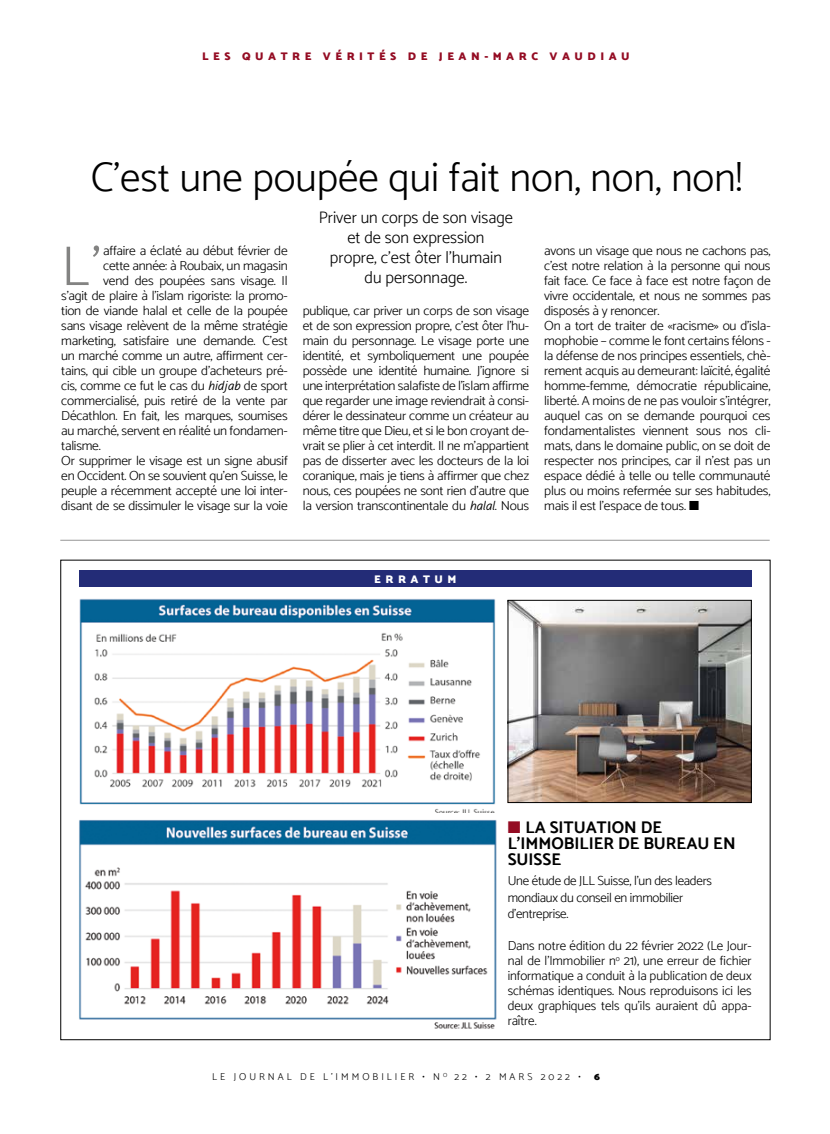
<style>
.page{position:relative;width:830px;height:1134px;background:#fff}
.page>*{position:absolute;margin:0;border:0;box-sizing:border-box;transform-origin:0 0}
.t1{font:300 56.38px "Catamaran";color:#838382}
.t2{font:300 41.25px "Catamaran";color:#000}
.t3{font:300 16.88px/20px "Catamaran";color:#000;text-align:center}
.t4{font:700 16.88px/16.2px "Catamaran";color:#000}
.t5{font:300 13.12px/15px "Catamaran";letter-spacing:-.02em;color:#000;text-align:justify}
.t6{font:900 11.25px "Catamaran";letter-spacing:.4em;color:#940c23}
.t7{font:900 11.25px "Catamaran";letter-spacing:.4em;color:#fff}
.t8{font:300 10px "Catamaran";letter-spacing:.3em;color:#000}
.t9{font:900 10px "Catamaran";color:#000}
.s1{font-family:"Aaux Pro Regular Italic OSF";font-weight:400}
.s2{color:#940c23}
</style>
<div class="page">
<hr style="left:60px;top:540px;width:709px;height:1px;background:#979696">
<img style="left:79px;top:599px;width:417px;height:214px">
<img style="left:79px;top:820px;width:418px;height:209px">
<div style="left:79px;top:571px;width:672px;height:16px;background:#232c77"></div>
<img style="left:509px;top:602px;width:240px;height:199px">
<div style="left:507px;top:600px;width:244px;height:203px;border:1px solid #000"></div>
<p class="t6" style="left:202px;top:50px;width:429px">LES QUATRE VÉRITÉS DE JEAN-MARC VAUDIAU</p>
<h2 class="t2" style="left:91px;top:153px;width:652px">C’est une poupée qui fait non, non, non!</h2>
<h1 class="t1" style="left:61px;top:233px;width:41px">L’</h1>
<p class="t5" style="left:103px;top:243px;width:186px">affaire a éclaté au début février de</p>
<p class="t5" style="left:103px;top:258px;width:186px">cette année: à Roubaix, un magasin</p>
<p class="t5" style="left:103px;top:273px;width:186px">vend des poupées sans visage. Il</p>
<p class="t5" style="left:61px;top:288px;width:228px">s’agit de plaire à l’islam rigoriste: la promo-</p>
<p class="t5" style="left:61px;top:303px;width:228px">tion de viande halal et celle de la poupée</p>
<p class="t5" style="left:61px;top:318px;width:228px">sans visage relèvent de la même stratégie</p>
<p class="t5" style="left:61px;top:333px;width:228px">marketing, satisfaire une demande. C’est</p>
<p class="t5" style="left:61px;top:348px;width:228px">un marché comme un autre, affirment cer-</p>
<p class="t5" style="left:61px;top:363px;width:228px">tains, qui cible un groupe d’acheteurs pré-</p>
<p class="t5" style="left:61px;top:378px;width:228px">cis, comme ce fut le cas du <span class="s1">hidjab</span> de sport</p>
<p class="t5" style="left:61px;top:393px;width:228px">commercialisé, puis retiré de la vente par</p>
<p class="t5" style="left:61px;top:408px;width:228px">Décathlon. En fait, les marques, soumises</p>
<p class="t5" style="left:61px;top:423px;width:228px">au marché, servent en réalité un fondamen-</p>
<p class="t5" style="left:61px;top:438px;width:41px">talisme.</p>
<p class="t5" style="left:61px;top:453px;width:228px">Or supprimer le visage est un signe abusif</p>
<p class="t5" style="left:61px;top:468px;width:228px">en Occident. On se souvient qu’en Suisse, le</p>
<p class="t5" style="left:61px;top:483px;width:228px">peuple a récemment accepté une loi inter-</p>
<p class="t5" style="left:61px;top:498px;width:228px">disant de se dissimuler le visage sur la voie</p>
<p class="t3" style="left:319px;top:207px;width:196px">Priver un corps de son visage et de son expression<br>propre, c’est ôter l’humain<br>du personnage.</p>
<p class="t5" style="left:302px;top:303px;width:228px">publique, car priver un corps de son visage et de son expression propre, c’est ôter l’hu&shy;main du personnage. Le visage porte une identité, et symboliquement une poupée possède une identité humaine. J’ignore si une interprétation salafiste de l’islam affirme que regarder une image reviendrait à consi&shy;dérer le dessinateur comme un créateur au même titre que Dieu, et si le bon croyant de&shy;vrait se plier à cet interdit. Il ne m’appartient pas de disserter avec les docteurs de la loi coranique, mais je tiens à affirmer que chez nous, ces poupées ne sont rien d’autre que la version transcontinentale du <span class="s1">halal</span>. Nous</p>
<p class="t5" style="left:544px;top:243px;width:228px;text-align:left">avons un visage que nous ne cachons pas, c’est notre relation à la personne qui nous fait face. Ce face à face est notre façon de vivre occidentale, et nous ne sommes pas disposés à y renoncer.<br>On a tort de traiter de «racisme» ou d’isla&shy;mophobie – comme le font certains félons - la défense de nos principes essentiels, chè&shy;rement acquis au demeurant: laïcité, égalité homme-femme, démocratie républicaine, liberté. A moins de ne pas vouloir s’intégrer, auquel cas on se demande pourquoi ces fondamentalistes viennent sous nos cli&shy;mats, dans le domaine public, on se doit de respecter nos principes, car il n’est pas un espace dédié à telle ou telle communauté plus ou moins refermée sur ses habitudes, mais il est l’espace de tous. ■</p>
<p class="t7" style="left:374px;top:573px;width:84px">ERRATUM</p>
<p class="t4" style="left:507px;top:819px;width:229px"><span class="s2">■</span> LA SITUATION DE<br>L’IMMOBILIER DE BUREAU EN<br>SUISSE</p>
<p class="t5" style="left:507px;top:873px;width:206px;line-height:16.2px;text-align:left">Une étude de JLL Suisse, l’un des leaders mondiaux du conseil en immobilier d’entreprise.</p>
<p class="t5" style="left:507px;top:938px;width:245px">Dans notre édition du 22 février 2022 (Le Jour&shy;nal de l’Immobilier n<sup>o</sup> 21), une erreur de fichier informatique a conduit à la publication de deux schémas identiques. Nous reproduisons ici les deux graphiques tels qu’ils auraient dû appa&shy;raître.</p>
<p class="t8" style="left:212px;top:1071px;width:369px">LE JOURNAL DE L’IMMOBILIER • N <sup>O</sup> 22 • 2 MARS 2022 •</p>
<p class="t9" style="left:594px;top:1071px;width:7px">6</p>
</div>
